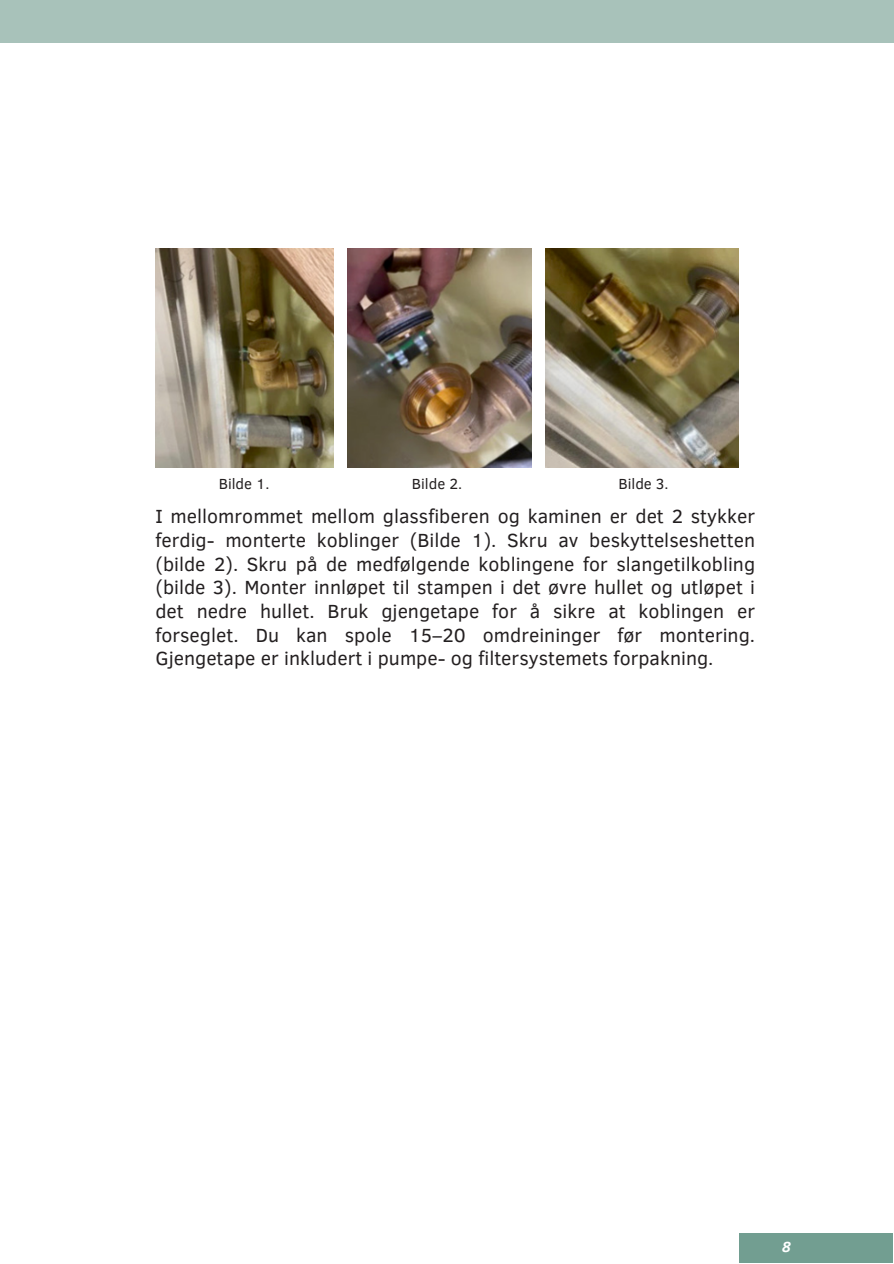
<style>
.page{position:relative;width:894px;height:1264px;background:#fff}
.page>*{position:absolute;margin:0;border:0;box-sizing:border-box;transform-origin:0 0}
.t1{font:19.5px/23.7px "Clear Sans";color:#231f20;text-align:justify}
.t2{font:15px "Clear Sans";color:#231f20}
.t3{font:italic 700 15px "Clear Sans";color:#fff}
</style>
<div class="page">
<div style="left:0;top:0;width:893px;height:43px;background:#a8c2ba"></div>
<div style="left:739px;top:1232px;width:153px;height:30px;background:#729e91"></div>
<img style="left:155px;top:248px;width:178px;height:219px">
<img style="left:347px;top:248px;width:184px;height:219px">
<img style="left:545px;top:248px;width:193px;height:219px">
<p class="t2" style="left:219px;top:473px;width:52px">Bilde 1.</p>
<p class="t2" style="left:411px;top:473px;width:52px">Bilde 2.</p>
<p class="t2" style="left:618px;top:473px;width:52px">Bilde 3.</p>
<p class="t1" style="left:155px;top:504px;width:601px">I mellomrommet mellom glassfiberen og kaminen er det 2 stykker ferdig- monterte koblinger (Bilde 1). Skru av beskyttelseshetten (bilde 2). Skru på de medfølgende koblingene for slangetilkobling (bilde 3). Monter innløpet til stampen i det øvre hullet og utløpet i det nedre hullet. Bruk gjengetape for å sikre at koblingen er forseglet. Du kan spole 15–20 omdreininger før montering.<br>Gjengetape er inkludert i pumpe- og filtersystemets forpakning.</p>
<h1 class="t3" style="left:782px;top:1235px;width:10px">8</h1>
</div>
